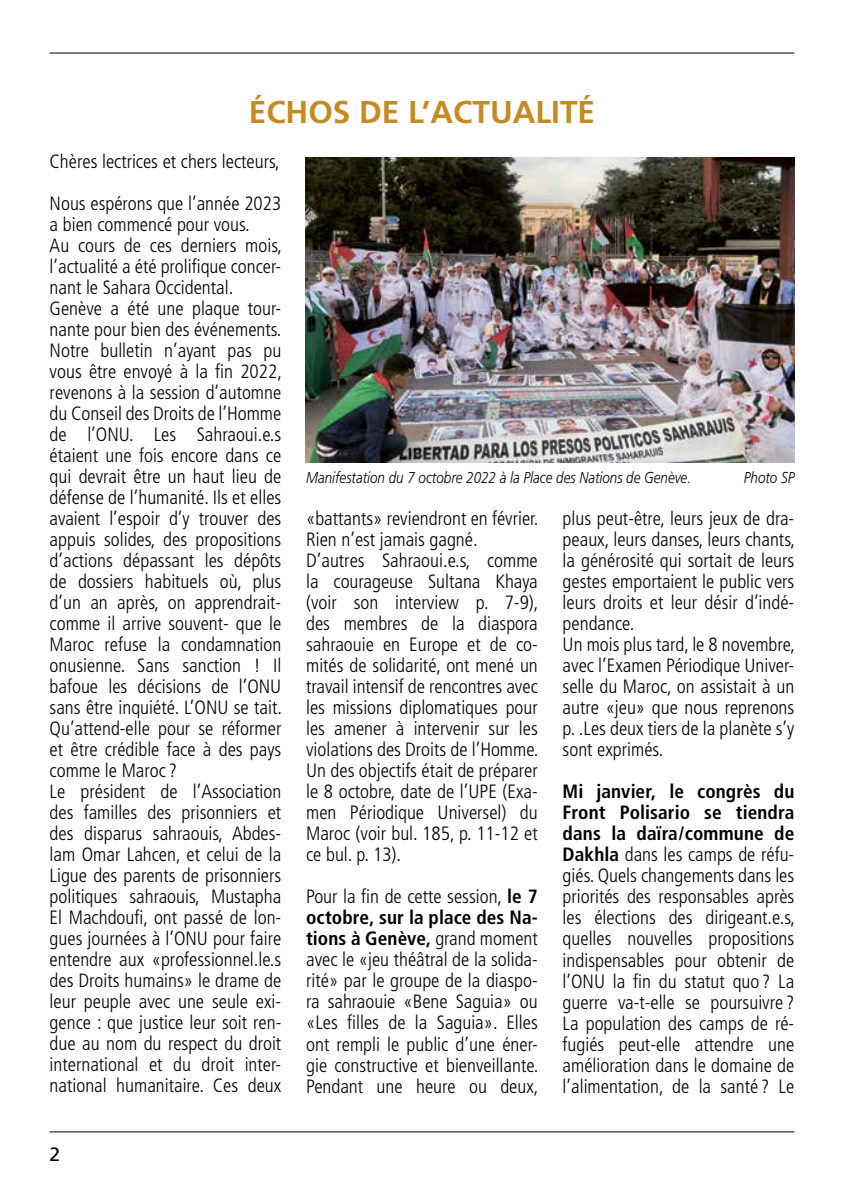
<style>
.page{position:relative;width:844px;height:1191px;background:#fff}
.page>*{position:absolute;margin:0;border:0;box-sizing:border-box;transform-origin:0 0}
.t1{font:700 31.5px "Frutiger";color:#c78a22}
.t2{font:300 condensed 19.25px/21px "Frutiger";color:#000}
.t3{font:19.25px "Frutiger";color:#000}
.t4{font:italic 300 15.75px "Frutiger";color:#000;scale:.85 1}
.s1{font-weight:700}
</style>
<div class="page">
<hr style="left:50px;top:1131px;width:744px;height:1px;background:#000">
<hr style="left:50px;top:53px;width:744px;height:1px;background:#000">
<img style="left:306px;top:157px;width:488px;height:305px">
<h1 class="t1" style="left:249px;top:93px;width:347px">ÉCHOS DE L’ACTUALITÉ</h1>
<p class="t2" style="left:50px;top:141px;width:233px;line-height:42px">Chères lectrices et chers lecteurs,<br>Nous espérons que l’année 2023</p>
<p class="t2" style="left:50px;top:214px;width:234px">a bien commencé pour vous.<br>Au cours de ces derniers mois, l’actualité a été prolifique concer&shy;nant le Sahara Occidental.<br>Genève a été une plaque tour&shy;nante pour bien des événements.<br>Notre bulletin n’ayant pas pu vous être envoyé à la fin 2022, revenons à la session d’automne du Conseil des Droits de l’Homme de l’ONU. Les Sahraoui.e.s étaient une fois encore dans ce qui devrait être un haut lieu de défense de l’humanité. Ils et elles avaient l’espoir d’y trouver des appuis solides, des propositions d’actions dépassant les dépôts de dossiers habituels où, plus d’un an après, on apprendrait&shy;comme il arrive souvent- que le<br>Maroc refuse la condamnation onusienne. Sans sanction ! Il bafoue les décisions de l’ONU sans être inquiété. L’ONU se tait.<br>Qu’attend-elle pour se réformer et être crédible face à des pays comme le Maroc ?<br>Le président de l’Association des familles des prisonniers et des disparus sahraouis, Abdes&shy;lam Omar Lahcen, et celui de la<br>Ligue des parents de prisonniers politiques sahraouis, Mustapha<br>El Machdoufi, ont passé de lon&shy;gues journées à l’ONU pour faire entendre aux «professionnel.le.s des Droits humains» le drame de leur peuple avec une seule exi&shy;gence : que justice leur soit ren&shy;due au nom du respect du droit international et du droit inter&shy;national humanitaire. Ces deux</p>
<p class="t4" style="left:306px;top:469px;width:454px">Manifestation du 7 octobre 2022 à la Place des Nations de Genève.</p>
<p class="t4" style="left:743px;top:469px;width:61px">Photo SP</p>
<p class="t2" style="left:306px;top:508px;width:234px">«battants» reviendront en février.<br>Rien n’est jamais gagné.<br>D’autres Sahraoui.e.s, comme la courageuse Sultana Khaya (voir son interview p. 7-9), des membres de la diaspora sahraouie en Europe et de co&shy;mités de solidarité, ont mené un travail intensif de rencontres avec les missions diplomatiques pour les amener à intervenir sur les violations des Droits de l’Homme.<br>Un des objectifs était de préparer le 8 octobre, date de l’UPE (Exa&shy;men Périodique Universel) du<br>Maroc (voir bul. 185, p. 11-12 et ce bul. p. 13).</p>
<p class="t2" style="left:306px;top:886px;width:234px;text-align:justify">Pour la fin de cette session, <span class="s1">le 7 octobre, sur la place des Na&shy;tions à Genève,</span> grand moment avec le «jeu théâtral de la solida&shy;rité» par le groupe de la diaspo&shy;ra sahraouie «Bene Saguia» ou «Les filles de la Saguia». Elles ont rempli le public d’une éner&shy;gie constructive et bienveillante.<br>Pendant une heure ou deux,</p>
<p class="t2" style="left:562px;top:508px;width:234px">plus peut-être, leurs jeux de dra&shy;peaux, leurs danses, leurs chants, la générosité qui sortait de leurs gestes emportaient le public vers leurs droits et leur désir d’indé&shy;pendance.<br>Un mois plus tard, le 8 novembre, avec l’Examen Périodique Univer&shy;selle du Maroc, on assistait à un autre «jeu» que nous reprenons p. .Les deux tiers de la planète s’y sont exprimés.</p>
<p class="t2" style="left:562px;top:781px;width:234px;text-align:justify"><span class="s1">Mi janvier, le congrès du Front Polisario se tiendra dans la daïra/commune de Dakhla</span> dans les camps de réfu&shy;giés. Quels changements dans les priorités des responsables après les élections des dirigeant.e.s, quelles nouvelles propositions indispensables pour obtenir de l’ONU la fin du statut quo ? La guerre va-t-elle se poursuivre ?<br>La population des camps de ré&shy;fugiés peut-elle attendre une amélioration dans le domaine de l’alimentation, de la santé ? Le</p>
<p class="t3" style="left:50px;top:1142px;width:12px">2</p>
</div>
